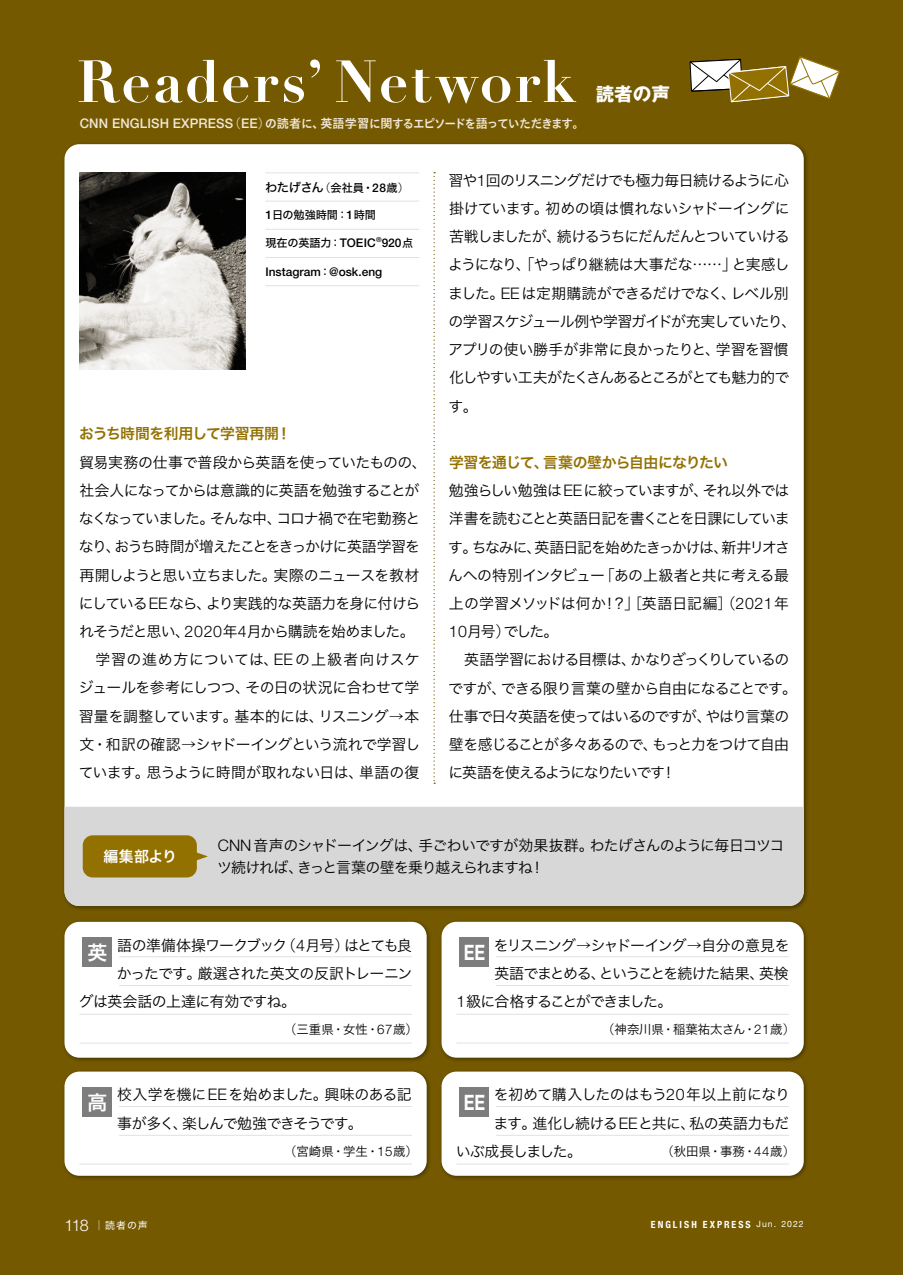
<style>
.page{position:relative;width:903px;height:1275px;background:#745900}
.page>*{position:absolute;margin:0;border:0;box-sizing:border-box;transform-origin:0 0}
.t1{font:700 21.18px "Helvetica Neue LT Std";color:#fff;scale:.78 1}
.t2{font:19.78px "Hira Kaku Std N W6";color:#fff}
.t3{font:700 18.55px "Gothic MB101 Pro";color:#fff}
.t4{font:14.88px/28.2px "Hira Kaku Pro N W3";letter-spacing:-.055em;color:#000}
.t5{font:14.88px "Hira Kaku Std N W6";letter-spacing:-.04em;color:#937100}
.t6{font:14.88px "Hira Kaku Pro N W3";letter-spacing:-.085em;color:#000}
.t7{font:14.88px "Hira Kaku Pro N W3";letter-spacing:-.025em;color:#000}
.t8{font:14.88px "Hira Kaku Pro N W3";letter-spacing:-.095em;color:#000}
.t9{font:14.88px "Hira Kaku Pro N W3";letter-spacing:-.03em;color:#000}
.t10{font:14.88px "Hira Kaku Pro N W3";letter-spacing:-.075em;color:#000}
.t11{font:14.88px "Hira Kaku Std N W6";color:#fff}
.t12{font:500 13.3px "Helvetica Neue LT Std";letter-spacing:.01em;color:#f0e7d8}
.t13{font:12.42px "Hira Kaku Pro N W3";color:#000}
.t14{font:12.42px "Hira Kaku Std N W5";letter-spacing:-.055em;color:#000}
.t15{font:500 11.9px "Helvetica Neue LT Std";color:#000}
.t16{font:11.2px "Hira Kaku Std N W5";color:#000}
.t17{font:700 condensed 9.97px "Helvetica Neue LT Std";letter-spacing:.2em;color:#fff}
.t18{font:9.97px "Hira Kaku Std W4";color:#fff}
.t19{font:500 7px "Helvetica Neue LT Std";color:#000}
.s1{font-family:"Shin Go Pro";font-weight:300;font-size:12.42px}
.s2{font-family:"TB Go Std B";font-weight:400;font-size:11.9px}
.s3{font-family:"TB Go Std B";font-weight:400;font-size:12.42px}
.s4{font-family:"Shin Go Pro";font-weight:300;font-size:11.2px}
.s5{font-size:11.2px}
.s6{font-family:"Helvetica Neue LT Std";font-weight:500;font-size:11.9px}
.s7{font-family:"Hira Kaku Std N W5";font-weight:400;font-size:11.2px}
.s8{font-family:"Helvetica Neue LT Std";font-weight:300;font-size:15.92px}
.s9{font-family:"Shin Go Pro";font-weight:300}
.s10{font-family:"Helvetica Neue LT Std";font-weight:300;font-size:13.3px}
.s11{font-family:"Helvetica Neue LT Std";font-weight:300;font-size:16.1px}
.s12{font-family:"Hira Kaku Pro N W3"}
.s13{font-weight:400;font-stretch:normal;font-size:8.75px}
</style>
<div class="page">
<svg style="left:79px;top:59px;width:497px;height:45px"></svg>
<svg style="left:689px;top:56px;width:151px;height:47px"></svg>
<div style="left:64px;top:144px;width:740px;height:762px;background:#fff;border-radius:15px"></div>
<div style="left:439px;top:919px;width:370px;height:144px;background:#000;opacity:.4"></div>
<div style="left:441px;top:922px;width:363px;height:136px;background:#fff;border-radius:15px"></div>
<div style="left:439px;top:1069px;width:370px;height:112px;background:#000;opacity:.4"></div>
<div style="left:441px;top:1071px;width:363px;height:105px;background:#fff;border-radius:15px"></div>
<div style="left:62px;top:1069px;width:370px;height:112px;background:#000;opacity:.4"></div>
<div style="left:64px;top:1071px;width:363px;height:105px;background:#fff;border-radius:15px"></div>
<div style="left:62px;top:919px;width:370px;height:144px;background:#000;opacity:.4"></div>
<div style="left:64px;top:922px;width:363px;height:136px;background:#fff;border-radius:15px"></div>
<hr style="left:456px;top:1014px;width:333px;height:1px;background:#e1e1e1">
<hr style="left:79px;top:1014px;width:333px;height:1px;background:#e1e1e1">
<hr style="left:456px;top:1163px;width:333px;height:1px;background:#e1e1e1">
<hr style="left:79px;top:1163px;width:333px;height:1px;background:#e1e1e1">
<hr style="left:456px;top:1042px;width:333px;height:1px;background:#e1e1e1">
<hr style="left:79px;top:1042px;width:333px;height:1px;background:#e1e1e1">
<hr style="left:496px;top:985px;width:293px;height:1px;background:#e1e1e1">
<hr style="left:496px;top:1135px;width:293px;height:1px;background:#e1e1e1">
<hr style="left:119px;top:1135px;width:293px;height:1px;background:#e1e1e1">
<hr style="left:119px;top:985px;width:293px;height:1px;background:#e1e1e1">
<hr style="left:496px;top:956px;width:293px;height:1px;background:#e1e1e1">
<hr style="left:496px;top:1106px;width:293px;height:1px;background:#e1e1e1">
<hr style="left:119px;top:1106px;width:293px;height:1px;background:#e1e1e1">
<hr style="left:119px;top:956px;width:293px;height:1px;background:#e1e1e1">
<img style="left:79px;top:172px;width:167px;height:198px">
<svg style="left:433px;top:172px;width:2px;height:612px"></svg>
<div style="left:460px;top:937px;width:29px;height:30px;background:#7d7d7d"></div>
<div style="left:460px;top:1087px;width:29px;height:30px;background:#7d7d7d"></div>
<div style="left:83px;top:1087px;width:29px;height:30px;background:#7d7d7d"></div>
<div style="left:83px;top:937px;width:29px;height:30px;background:#7d7d7d"></div>
<div style="left:64px;top:807px;width:740px;height:99px;background:#d7d7d7"></div>
<div style="left:83px;top:835px;width:114px;height:42px;background:#937100;border-radius:10px"></div>
<svg style="left:196px;top:852px;width:12px;height:9px"></svg>
<hr style="left:265px;top:201px;width:154px;height:1px;background:#e1e1e1">
<hr style="left:265px;top:229px;width:154px;height:1px;background:#e1e1e1">
<hr style="left:265px;top:285px;width:154px;height:1px;background:#e1e1e1">
<hr style="left:265px;top:172px;width:154px;height:1px;background:#e1e1e1">
<hr style="left:265px;top:257px;width:154px;height:1px;background:#e1e1e1">
<p class="t12" style="left:80px;top:115px;width:506px">CNN ENGLISH EXPRESS<span class="s1">（</span>EE<span class="s1">）</span><span class="s2">の</span><span class="s3">読者</span><span class="s2">に</span><span class="s3">、英語学習</span><span class="s2">に</span><span class="s3">関</span><span class="s2">するエピソードを</span><span class="s3">語</span><span class="s2">っていただきます</span><span class="s3">。</span></p>
<p class="t3" style="left:596px;top:79px;width:76px">読者の声</p>
<p class="t14" style="left:265px;top:178px;width:145px">わたげさん<span class="s4">（</span><span class="s5">会社員・</span><span class="s6">28</span><span class="s5">歳</span><span class="s4">）</span></p>
<p class="t16" style="left:265px;top:206px;width:112px"><span class="s6">1</span>日の勉強時間：<span class="s6">1</span>時間</p>
<p class="t16" style="left:265px;top:235px;width:112px">現在の英語力：<span class="s6">TOEIC</span></p>
<p class="t19" style="left:376px;top:235px;width:7px">®</p>
<p class="t15" style="left:382px;top:236px;width:33px">920<span class="s7">点</span></p>
<p class="t15" style="left:265px;top:264px;width:118px">Instagram<span class="s7">：</span>@osk.eng</p>
<p class="t5" style="left:79px;top:422px;width:214px">おうち時間を利用して学習再開！</p>
<p class="t4" style="left:79px;top:447px;width:350px">貿易実務の仕事で普段から英語を使っていたものの、社会人になってからは意識的に英語を勉強することがなくなっていました。そんな中、コロナ禍で在宅勤務となり、おうち時間が増えたことをきっかけに英語学習を再開しようと思い立ちました。実際のニュースを教材にしている<span class="s8">EE</span> なら、より実践的な英語力を身に付けられそうだと思い、<span class="s8">2020</span>年<span class="s8">4</span>月から購読を始めました。　学習の進め方については、<span class="s8">EE</span> の上級者向けスケジュールを参考にしつつ、その日の状況に合わせて学習量を調整しています。基本的には、リスニング→本文・和訳の確認→シャドーイングという流れで学習しています。思うように時間が取れない日は、単語の復</p>
<p class="t4" style="left:448px;top:165px;width:350px">習や<span class="s8">1</span>回のリスニングだけでも極力毎日続けるように心掛けています。初めの頃は慣れないシャドーイングに苦戦しましたが、続けるうちにだんだんとついていけるようになり、<span class="s9">「</span>やっぱり継続は大事だな……<span class="s9">」</span>と実感しました。<span class="s8">EE</span> は定期購読ができるだけでなく、レベル別の学習スケジュール例や学習ガイドが充実していたり、アプリの使い勝手が非常に良かったりと、学習を習慣化しやすい工夫がたくさんあるところがとても魅力的です。</p>
<p class="t5" style="left:449px;top:451px;width:281px">学習を通じて、言葉の壁から自由になりたい</p>
<p class="t4" style="left:448px;top:475px;width:350px">勉強らしい勉強は<span class="s8">EE</span>に絞っていますが、それ以外では洋書を読むことと英語日記を書くことを日課にしています。ちなみに、英語日記を始めたきっかけは、新井リオさんへの特別インタビュー<span class="s9">「</span>あの上級者と共に考える最上の学習メソッドは何か！？<span class="s9">」［</span>英語日記編<span class="s9">］（</span><span class="s8">2021</span>年<br><span class="s8">10</span>月号<span class="s9">）</span>でした。<br>　英語学習における目標は、かなりざっくりしているのですが、できる限り言葉の壁から自由になることです。仕事で日々英語を使ってはいるのですが、やはり言葉の壁を感じることが多々あるので、もっと力をつけて自由に英語を使えるようになりたいです！</p>
<p class="t11" style="left:104px;top:845px;width:75px">編集部より</p>
<p class="t4" style="left:217px;top:833px;width:569px;line-height:22.4px"><span class="s8">CNN</span> 音声のシャドーイングは、手ごわいですが効果抜群。わたげさんのように毎日コツコツ続ければ、きっと言葉の壁を乗り越えられますね！</p>
<p class="t4" style="left:117px;top:930px;width:296px">語の準備体操ワークブック<span class="s9">（</span><span class="s8">4</span>月号<span class="s9">）</span>はとても良</p>
<p class="t4" style="left:117px;top:958px;width:297px">かったです。厳選された英文の反訳トレーニン</p>
<p class="t9" style="left:79px;top:988px;width:219px">グは英会話の上達に有効ですね。</p>
<p class="t13" style="left:284px;top:1018px;width:135px"><span class="s9">（</span>三重県・女性・<span class="s10">67</span>歳<span class="s9">）</span></p>
<h2 class="t2" style="left:87px;top:937px;width:21px">英</h2>
<p class="t4" style="left:494px;top:930px;width:297px">をリスニング→シャドーイング→自分の意見を</p>
<p class="t6" style="left:494px;top:960px;width:296px">英語でまとめる、ということを続けた結果、英検</p>
<p class="t8" style="left:456px;top:988px;width:217px"><span class="s8">1</span>級に合格することができました。</p>
<p class="t13" style="left:602px;top:1018px;width:194px"><span class="s9">（</span>神奈川県・稲葉祐太さん・<span class="s10">21</span>歳<span class="s9">）</span></p>
<h1 class="t1" style="left:464px;top:939px;width:29px">EE</h1>
<p class="t7" style="left:494px;top:1081px;width:298px">を初めて購入したのはもう<span class="s8">20</span>年以上前になり</p>
<p class="t4" style="left:493px;top:1108px;width:297px">ます。進化し続ける<span class="s8">EE</span>と共に、私の英語力もだ</p>
<p class="t10" style="left:456px;top:1138px;width:128px">いぶ成長しました。</p>
<p class="t13" style="left:661px;top:1140px;width:135px"><span class="s9">（</span>秋田県・事務・<span class="s10">44</span>歳<span class="s9">）</span></p>
<p class="t4" style="left:117px;top:1079px;width:296px">校入学を機に<span class="s8">EE</span>を始めました。興味のある記事が多く、楽しんで勉強できそうです。</p>
<p class="t13" style="left:284px;top:1140px;width:135px"><span class="s9">（</span>宮崎県・学生・<span class="s10">15</span>歳<span class="s9">）</span></p>
<h2 class="t2" style="left:87px;top:1087px;width:21px">高</h2>
<h1 class="t1" style="left:464px;top:1089px;width:29px">EE</h1>
<p class="t18" style="left:64px;top:1217px;width:85px"><span class="s11">118</span> <span class="s12">│</span>読者の声</p>
<p class="t17" style="left:651px;top:1218px;width:154px">ENGLISH EXPRESS <span class="s13">Jun. 2022</span></p>
</div>
